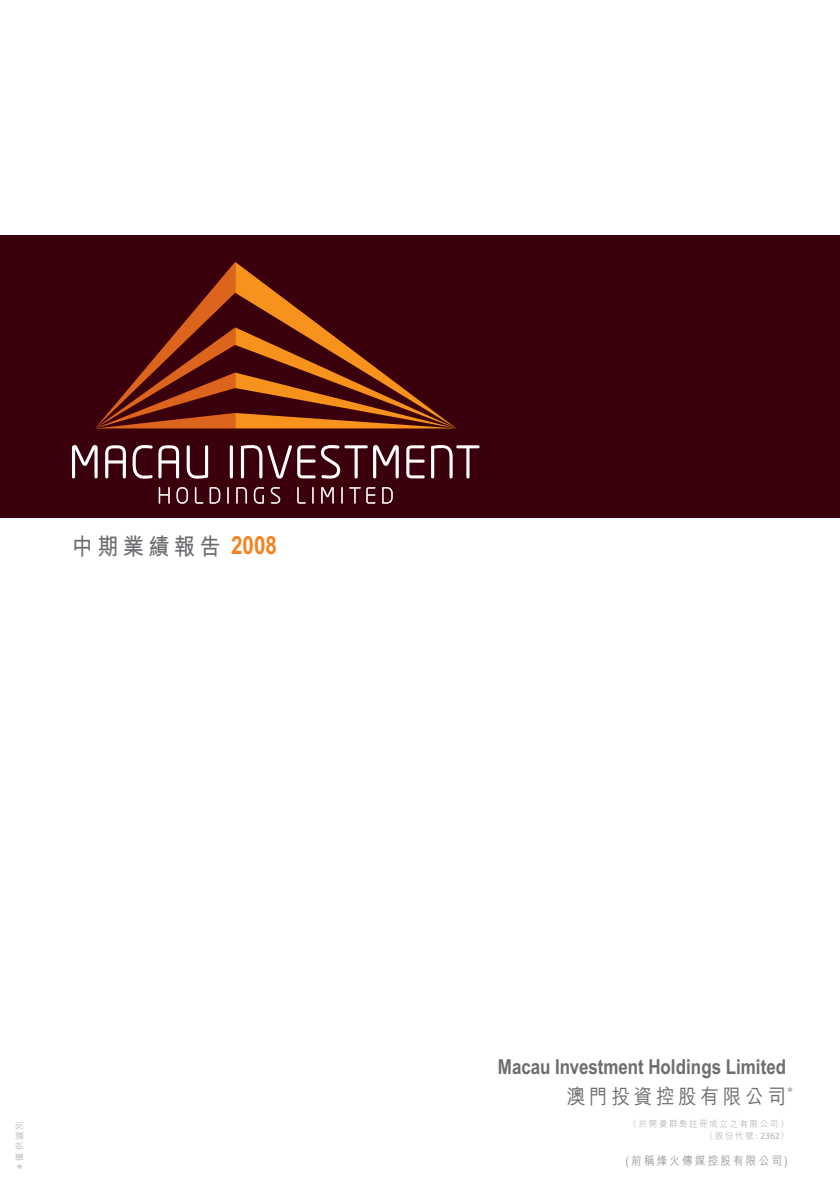
<style>
.page{position:relative;width:840px;height:1191px;background:#fff}
.page>*{position:absolute;margin:0;border:0;box-sizing:border-box;transform-origin:0 0}
.t1{font:23.6px "M Hei HK Bold B5 pc H";letter-spacing:.2em;color:#6c6d70;scale:.9 1}
.t2{font:700 20.6px "Arial Narrow MT Std";color:#6c6d70}
.t3{font:20.6px "M Hei HK Medium B5 pc H";letter-spacing:.2em;color:#6c6d70;scale:.9 1}
.t4{font:11.8px "M Hei HK Medium B5 pc H";letter-spacing:.2em;color:#9d9fa2;scale:.9 1}
.t5{font:8.8px/11.8px "M Hei HK Light B5 pc H";letter-spacing:.2em;color:#9d9fa2;text-align:right;scale:.95 1}
.t6{font:8.8px "Adobe Ming Std Light B5 pc H";color:#6c6d70}
.s1{font-family:"Arial Narrow MT Std";font-weight:700;font-size:25px;color:#f58220}
.s2{font-family:"Adobe Ming Std Light B5 pc H"}
.s3{font-family:"Frutiger LT Std";font-weight:300}
</style>
<div class="page">
<div style="left:0;top:235px;width:839px;height:283px;background:#3a000c"></div>
<svg style="left:95px;top:262px;width:361px;height:166px"></svg>
<svg style="left:72px;top:445px;width:26px;height:33px"></svg>
<svg style="left:105px;top:445px;width:21px;height:33px"></svg>
<svg style="left:132px;top:445px;width:20px;height:33px"></svg>
<svg style="left:158px;top:445px;width:21px;height:33px"></svg>
<svg style="left:186px;top:445px;width:22px;height:33px"></svg>
<svg style="left:230px;top:445px;width:3px;height:33px"></svg>
<svg style="left:241px;top:445px;width:74px;height:33px"></svg>
<svg style="left:321px;top:445px;width:46px;height:33px"></svg>
<svg style="left:373px;top:445px;width:25px;height:33px"></svg>
<svg style="left:406px;top:445px;width:18px;height:33px"></svg>
<svg style="left:431px;top:445px;width:48px;height:33px"></svg>
<svg style="left:159px;top:487px;width:11px;height:16px"></svg>
<svg style="left:176px;top:487px;width:12px;height:17px"></svg>
<svg style="left:195px;top:487px;width:8px;height:16px"></svg>
<svg style="left:209px;top:487px;width:11px;height:17px"></svg>
<svg style="left:227px;top:487px;width:2px;height:16px"></svg>
<svg style="left:236px;top:487px;width:11px;height:16px"></svg>
<svg style="left:254px;top:487px;width:10px;height:17px"></svg>
<svg style="left:270px;top:487px;width:10px;height:17px"></svg>
<svg style="left:297px;top:487px;width:8px;height:16px"></svg>
<svg style="left:312px;top:487px;width:1px;height:16px"></svg>
<svg style="left:321px;top:487px;width:13px;height:16px"></svg>
<svg style="left:341px;top:487px;width:1px;height:16px"></svg>
<svg style="left:349px;top:487px;width:11px;height:16px"></svg>
<svg style="left:366px;top:487px;width:9px;height:16px"></svg>
<svg style="left:382px;top:487px;width:10px;height:17px"></svg>
<h1 class="t1" style="left:72px;top:529px;width:229px">中期業績報告 <span class="s1">2008</span></h1>
<p class="t5" style="left:13px;top:1170px;width:53px;rotate:-90deg"><span class="s2">＊</span>僅供識別</p>
<h2 class="t2" style="left:497px;top:1054px;width:289px">Macau Investment Holdings Limited</h2>
<h2 class="t3" style="left:566px;top:1081px;width:245px">澳門投資控股有限公司</h2>
<p class="t6" style="left:785px;top:1084px;width:10px">＊</p>
<p class="t5" style="left:628px;top:1117px;width:169px">（於開曼群島註冊成立之有限公司）（股份代號<span class="s3">: 2362</span>）</p>
<h3 class="t4" style="left:625px;top:1152px;width:181px">(前稱烽火傳媒控股有限公司)</h3>
</div>
